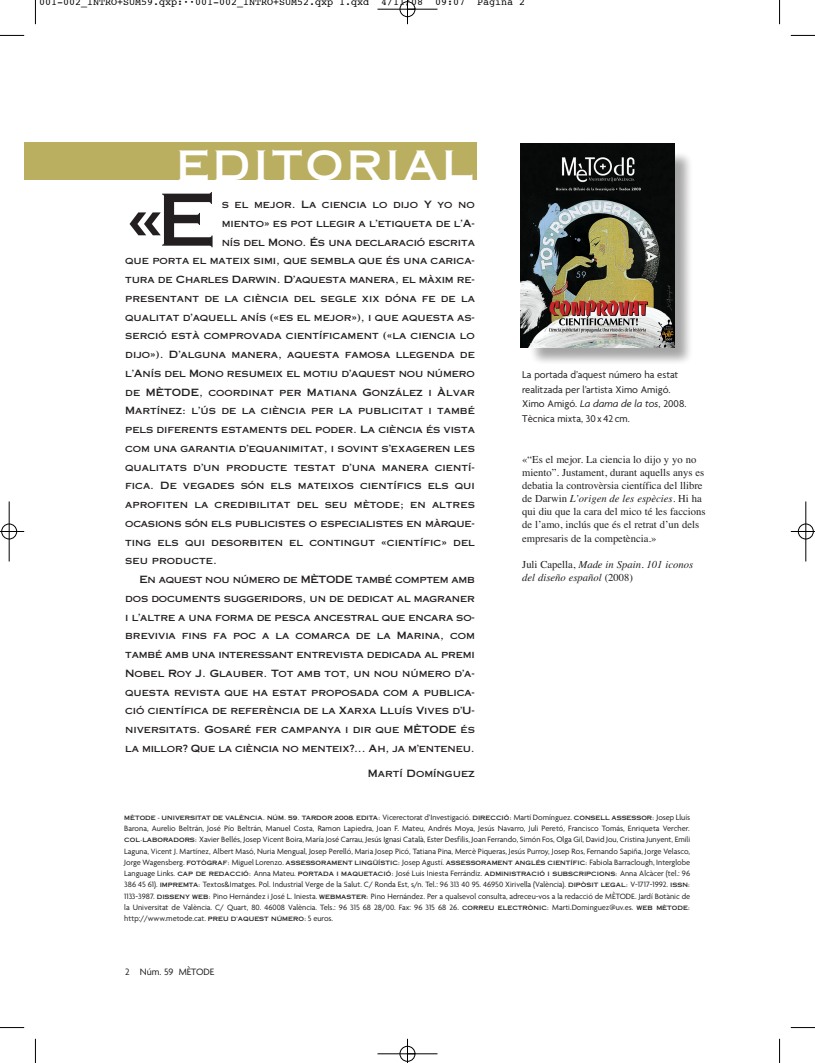
<style>
.page{position:relative;width:815px;height:1063px;background:#fff}
.page>*{position:absolute;margin:0;border:0;box-sizing:border-box;transform-origin:0 0}
.t1{font:71.5px "Copperplate Thirty One AB";color:#231f20}
.t2{font:40.5px "Copperplate Thirty One AB";letter-spacing:.06em;color:#fff}
.t3{font:10.62px/13.1px "Times";color:#231f20}
.t4{font:10.62px/14.4px "Agenda";color:#231f20}
.t5{font:italic 10.62px/13.1px "Times";color:#231f20}
.t6{font:10px "Copperplate Thirty One AB";letter-spacing:-.01em;color:#231f20}
.t7{font:10px "Courier";color:#000}
.t8{font:10px "Copperplate Thirty One AB";letter-spacing:-.03em;color:#231f20}
.t9{font:10px "Agenda";color:#231f20}
.t10{font:8.25px/11.2px "Agenda";color:#231f20;text-align:justify}
.t11{font:5.88px "Copperplate Thirty One AB";letter-spacing:-.005em;color:#231f20}
.s1{font-style:italic}
.s2{font-style:normal}
.s3{font-family:"Agenda";font-size:8.25px}
.s4{font-family:"Copperplate Thirty One AB";font-size:5.88px}
</style>
<div class="page">
<div style="left:25px;top:142px;width:452px;height:37px;background:#baae61"></div>
<img style="left:524px;top:145px;width:166px;height:217px">
<img style="left:521px;top:143px;width:153px;height:204px">
<svg style="left:35px;top:0;width:1px;height:24px"></svg>
<svg style="left:0;top:35px;width:24px;height:1px"></svg>
<svg style="left:779px;top:0;width:1px;height:24px"></svg>
<svg style="left:791px;top:35px;width:24px;height:1px"></svg>
<svg style="left:35px;top:1039px;width:1px;height:24px"></svg>
<svg style="left:0;top:1027px;width:24px;height:1px"></svg>
<svg style="left:779px;top:1039px;width:1px;height:24px"></svg>
<svg style="left:791px;top:1027px;width:24px;height:1px"></svg>
<div style="left:400px;top:1px;width:15px;height:16px;border:1px solid #fff;border-radius:50%"></div>
<div style="left:400px;top:1046px;width:15px;height:16px;border:1px solid #fff;border-radius:50%"></div>
<div style="left:1px;top:524px;width:16px;height:15px;border:1px solid #fff;border-radius:50%"></div>
<div style="left:798px;top:524px;width:16px;height:15px;border:1px solid #fff;border-radius:50%"></div>
<hr style="left:377px;top:9px;width:60px;height:1px;background:#000">
<hr style="left:377px;top:1054px;width:60px;height:1px;background:#000">
<hr style="left:9px;top:501px;width:1px;height:60px;background:#000">
<hr style="left:806px;top:501px;width:1px;height:60px;background:#000">
<svg style="left:407px;top:0;width:1px;height:24px"></svg>
<svg style="left:407px;top:1039px;width:1px;height:24px"></svg>
<svg style="left:0;top:531px;width:24px;height:1px"></svg>
<svg style="left:791px;top:531px;width:24px;height:1px"></svg>
<div style="left:400px;top:2px;width:15px;height:15px;border:1px solid #000;border-radius:50%"></div>
<div style="left:400px;top:1046px;width:15px;height:15px;border:1px solid #000;border-radius:50%"></div>
<div style="left:2px;top:524px;width:15px;height:15px;border:1px solid #000;border-radius:50%"></div>
<div style="left:798px;top:524px;width:15px;height:15px;border:1px solid #000;border-radius:50%"></div>
<p class="t7" style="left:39px;top:-2px;width:488px">001-002_INTRO+SUM59.qxp:··001-002_INTRO+SUM52.qxp 1.qxd 4/11/08 09:07 Página 2</p>
<h2 class="t2" style="left:176px;top:142px;width:299px">EDITORIAL</h2>
<h1 class="t1" style="left:125px;top:179px;width:92px">«E</h1>
<p class="t6" style="left:222px;top:199px;width:255px">s el mejor. La ciencia lo dijo Y yo no</p>
<p class="t6" style="left:222px;top:218px;width:255px">miento» es pot llegir a l’etiqueta de l’A-</p>
<p class="t6" style="left:222px;top:236px;width:255px">nís del Mono. És una declaració escrita</p>
<p class="t6" style="left:125px;top:255px;width:351px">que porta el mateix simi, que sembla que és una carica-</p>
<p class="t6" style="left:125px;top:274px;width:351px">tura de Charles Darwin. D’aquesta manera, el màxim re-</p>
<p class="t6" style="left:125px;top:293px;width:351px">presentant de la ciència del segle xix dóna fe de la</p>
<p class="t6" style="left:125px;top:311px;width:351px">qualitat d’aquell anís («es el mejor»), i que aquesta as-</p>
<p class="t6" style="left:125px;top:330px;width:351px">serció està comprovada científicament («la ciencia lo</p>
<p class="t6" style="left:125px;top:349px;width:351px">dijo»). D’alguna manera, aquesta famosa llegenda de</p>
<p class="t6" style="left:125px;top:368px;width:351px">l’Anís del Mono resumeix el motiu d’aquest nou número</p>
<p class="t6" style="left:125px;top:386px;width:351px">de MÈTODE, coordinat per Matiana González i Àlvar</p>
<p class="t6" style="left:125px;top:405px;width:351px">Martínez: l’ús de la ciència per la publicitat i també</p>
<p class="t6" style="left:125px;top:424px;width:351px">pels diferents estaments del poder. La ciència és vista</p>
<p class="t6" style="left:125px;top:443px;width:351px">com una garantia d’equanimitat, i sovint s’exageren les</p>
<p class="t6" style="left:125px;top:461px;width:351px">qualitats d’un producte testat d’una manera cientí-</p>
<p class="t6" style="left:125px;top:480px;width:351px">fica. De vegades són els mateixos científics els qui</p>
<p class="t6" style="left:125px;top:499px;width:351px">aprofiten la credibilitat del seu mètode; en altres</p>
<p class="t6" style="left:125px;top:518px;width:351px">ocasions són els publicistes o especialistes en màrque-</p>
<p class="t6" style="left:125px;top:536px;width:351px">ting els qui desorbiten el contingut «científic» del</p>
<p class="t6" style="left:125px;top:555px;width:93px">seu producte.</p>
<p class="t8" style="left:139px;top:574px;width:337px">En aquest nou número de MÈTODE també comptem amb</p>
<p class="t6" style="left:125px;top:593px;width:351px">dos documents suggeridors, un de dedicat al magraner</p>
<p class="t6" style="left:125px;top:611px;width:351px">i l’altre a una forma de pesca ancestral que encara so-</p>
<p class="t6" style="left:125px;top:630px;width:351px">brevivia fins fa poc a la comarca de la Marina, com</p>
<p class="t6" style="left:125px;top:649px;width:351px">també amb una interessant entrevista dedicada al premi</p>
<p class="t6" style="left:125px;top:668px;width:351px">Nobel Roy J. Glauber. Tot amb tot, un nou número d’a-</p>
<p class="t6" style="left:125px;top:686px;width:351px">questa revista que ha estat proposada com a publica-</p>
<p class="t6" style="left:125px;top:705px;width:351px">ció científica de referència de la Xarxa Lluís Vives d’U-</p>
<p class="t6" style="left:125px;top:724px;width:351px">niversitats. Gosaré fer campanya i dir que MÈTODE és</p>
<p class="t6" style="left:125px;top:743px;width:351px">la millor? Que la ciència no menteix?... Ah, ja m’enteneu.</p>
<p class="t6" style="left:368px;top:768px;width:109px">Martí Domínguez</p>
<p class="t4" style="left:522px;top:369px;width:166px">La portada d’aquest número ha estat realitzada per l’artista Ximo Amigó.<br>Ximo Amigó. <span class="s1">La dama de la tos</span>, 2008.<br>Tècnica mixta, 30 x 42 cm.</p>
<p class="t3" style="left:522px;top:454px;width:185px">«“Es el mejor. La ciencia lo dijo y yo no miento”. Justament, durant aquells anys es debatia la controvèrsia científica del llibre de Darwin <span class="s1">L’origen de les espècies</span>. Hi ha qui diu que la cara del mico té les faccions de l’amo, inclús que és el retrat d’un dels empresaris de la competència.»</p>
<p class="t5" style="left:522px;top:559px;width:172px"><span class="s2">Juli Capella,</span> Made in Spain. 101 iconos del diseño español <span class="s2">(2008)</span></p>
<p class="t11" style="left:124px;top:814px;width:567px">MÈTODE - UNIVERSITAT DE VALÈN CIA. NÚM. 59. TARDOR 2008<span class="s3">.</span> EDITA: <span class="s3">Vicerectorat d’Investigació.</span> DIRECCIÓ: <span class="s3">Martí Domínguez.</span> CONSELL ASSESSOR: <span class="s3">Josep Lluís</span></p>
<p class="t10" style="left:124px;top:823px;width:567px">Barona, Aurelio Beltrán, José Pío Beltrán, Manuel Costa, Ramon Lapiedra, Joan F. Mateu, Andrés Moya, Jesús Navarro, Juli Peretó, Francisco Tomás, Enriqueta Vercher.<br><span class="s4">COL·LABORADORS:</span> Xavier Bellés, Josep Vicent Boira, María José Carrau, Jesús Ignasi Català, Ester Desfilis, Joan Ferrando, Simón Fos, Olga Gil, David Jou, Cristina Junyent, Emili Laguna, Vicent J. Martínez, Albert Masó, Nuria Mengual, Josep Perelló, Maria Josep Picó, Tatiana Pina, Mercè Piqueras, Jesús Purroy, Josep Ros, Fernando Sapiña, Jorge Velasco, Jorge Wagensberg. <span class="s4">FOTÒGRAF:</span> Miguel Lorenzo. <span class="s4">ASSES SORAMENT LIN GÜÍS TIC:</span> Josep Agustí. <span class="s4">ASSES SORAMENT ANGLÉS CIENTÍFIC:</span> Fabiola Barraclough, Interglobe Language Links. <span class="s4">CAP DE REDACCIÓ:</span> Anna Mateu. <span class="s4">PORTADA I MAQUETACIÓ:</span> José Luis Iniesta Ferrándiz. <span class="s4">ADMINISTRACIÓ I SUBSCRIPCIONS:</span> Anna Alcàcer (tel.: 96<br>386 45 61). <span class="s4">IMPREMTA:</span> Textos&amp;Imatges. Pol. Industrial Verge de la Salut. C/ Ronda Est, s/n. Tel.: 96 313 40 95. 46950 Xirivella (València). <span class="s4">DIPÒSIT LEGAL:</span> V-1717-1992. <span class="s4">ISSN:<br></span>1133-3987. <span class="s4">DISSENY WEB:</span> Pino Hernández i José L. Iniesta. <span class="s4">WEBMASTER:</span> Pino Hernández. Per a qualsevol consulta, adreceu-vos a la redacció de MÈTODE. Jardí Botànic de la Universitat de València. C/ Quart, 80. 46008 València. Tels.: 96 315 68 28/00. Fax: 96 315 68 26. <span class="s4">CORREU ELECTRÒNIC:</span> Marti.Dominguez@uv.es. <span class="s4">WEB MÈTODE: </span>http://www.metode.cat. <span class="s4">PREU D’AQUEST NÚMERO:</span> 5 euros.</p>
<p class="t9" style="left:125px;top:968px;width:91px">2 Núm. 59 MÈTODE</p>
</div>
